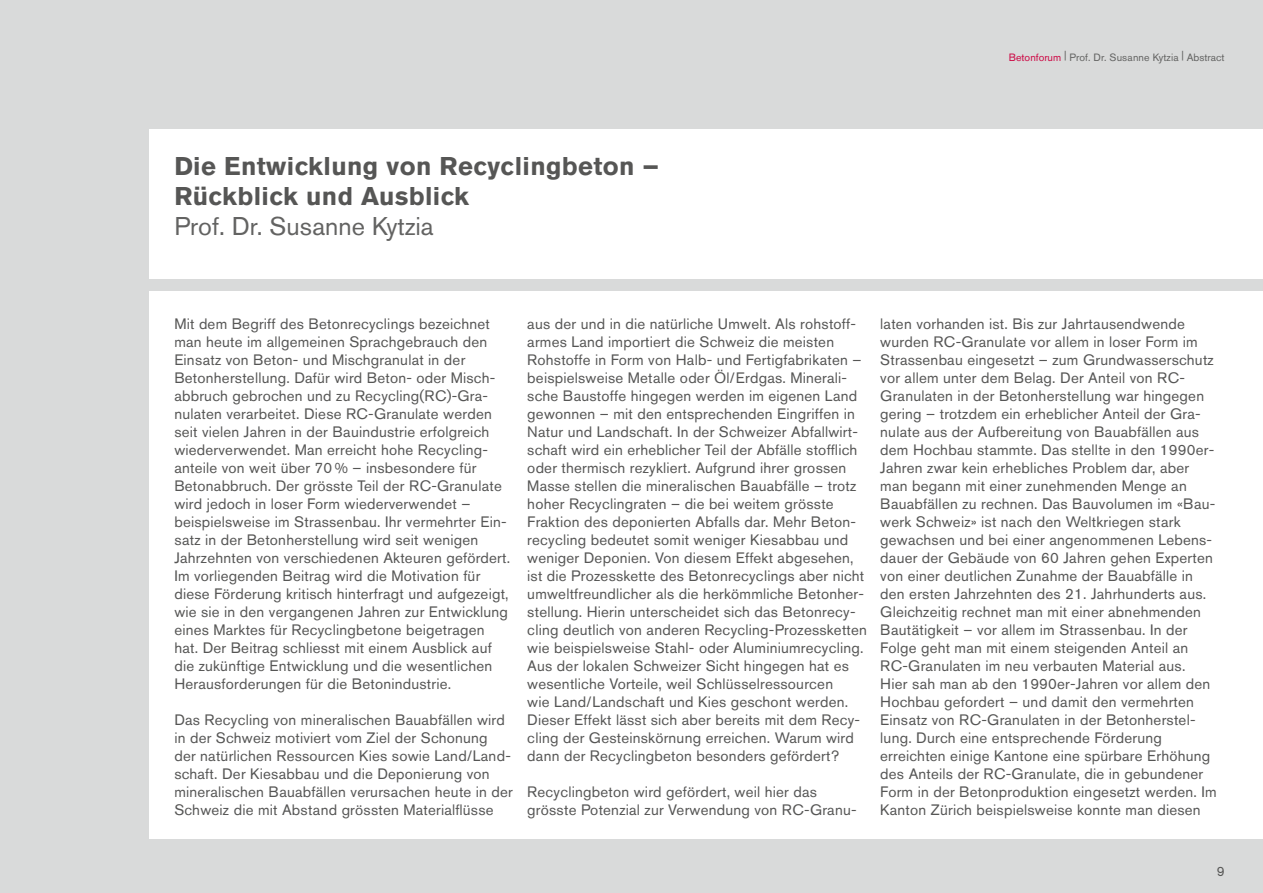
<style>
.page{position:relative;width:1263px;height:893px;background:#d9dada}
.page>*{position:absolute;margin:0;border:0;box-sizing:border-box;transform-origin:0 0}
.t1{font:700 25.5px/30px "Akzidenz Grotesk BE";letter-spacing:.015em;color:#565655}
.t2{font:25.5px "Akzidenz Grotesk BE";color:#636362}
.t3{font:15px/18px "Akzidenz Grotesk BE";letter-spacing:.015em;color:#565655}
.t4{font:13.5px "Akzidenz Grotesk BE";color:#565655}
.t5{font:10.5px "Akzidenz Grotesk BE";color:#636362}
.s1{color:#cd0643}
</style>
<div class="page">
<div style="left:149px;top:130px;width:1114px;height:149px;background:#fff"></div>
<div style="left:149px;top:291px;width:1114px;height:548px;background:#fff"></div>
<p class="t5" style="left:1009px;top:51px;width:217px"><span class="s1">Betonforum</span> | Prof. Dr. Susanne Kytzia | Abstract</p>
<h1 class="t1" style="left:174px;top:151px;width:486px">Die Entwicklung von Recyclingbeton –<br>Rückblick und Ausblick</h1>
<h1 class="t2" style="left:174px;top:211px;width:261px">Prof. Dr. Susanne Kytzia</h1>
<p class="t3" style="left:174px;top:315px;width:337px">Mit dem Begriff des Betonrecyclings bezeichnet man heute im allgemeinen Sprachgebrauch den Einsatz von Beton- und Mischgranulat in der Betonherstellung. Dafür wird Beton- oder Misch&shy;abbruch gebrochen und zu Recycling(RC)-Gra&shy;nulaten verarbeitet. Diese RC-Granulate werden seit vielen Jahren in der Bauindustrie erfolgreich wiederverwendet. Man erreicht hohe Recycling&shy;anteile von weit über 70 % – insbesondere für Betonabbruch. Der grösste Teil der RC-Granulate wird jedoch in loser Form wiederverwendet – beispielsweise im Strassenbau. Ihr vermehrter Ein&shy;satz in der Betonherstellung wird seit wenigen Jahrzehnten von verschiedenen Akteuren gefördert.<br>Im vorliegenden Beitrag wird die Motivation für diese Förderung kritisch hinterfragt und aufgezeigt, wie sie in den vergangenen Jahren zur Entwicklung eines Marktes für Recyclingbetone beigetragen hat. Der Beitrag schliesst mit einem Ausblick auf die zukünftige Entwicklung und die wesentlichen Herausforderungen für die Betonindustrie.</p>
<p class="t3" style="left:174px;top:711px;width:340px">Das Recycling von mineralischen Bauabfällen wird in der Schweiz motiviert vom Ziel der Schonung<br>der natürlichen Ressourcen Kies sowie Land/Land&shy;schaft. Der Kiesabbau und die Deponierung von mineralischen Bauabfällen verursachen heute in der Schweiz die mit Abstand grössten Materialflüsse</p>
<p class="t3" style="left:527px;top:315px;width:341px">aus der und in die natürliche Umwelt. Als rohstoff&shy;armes Land importiert die Schweiz die meisten Rohstoffe in Form von Halb- und Fertigfabrikaten – beispielsweise Metalle oder Öl/Erdgas. Minerali&shy;sche Baustoffe hingegen werden im eigenen Land gewonnen – mit den entsprechenden Eingriffen in Natur und Landschaft. In der Schweizer Abfallwirt&shy;schaft wird ein erheblicher Teil der Abfälle stofflich oder thermisch rezykliert. Aufgrund ihrer grossen Masse stellen die mineralischen Bauabfälle – trotz hoher Recyclingraten – die bei weitem grösste Fraktion des deponierten Abfalls dar. Mehr Beton&shy;recycling bedeutet somit weniger Kiesabbau und weniger Deponien. Von diesem Effekt abgesehen, ist die Prozesskette des Betonrecyclings aber nicht umweltfreundlicher als die herkömmliche Betonher&shy;stellung. Hierin unterscheidet sich das Betonrecy&shy;cling deutlich von anderen Recycling-Prozessketten wie beispielsweise Stahl- oder Aluminiumrecycling.<br>Aus der lokalen Schweizer Sicht hingegen hat es wesentliche Vorteile, weil Schlüsselressourcen<br>wie Land/Landschaft und Kies geschont werden.<br>Dieser Effekt lässt sich aber bereits mit dem Recy&shy;cling der Gesteinskörnung erreichen. Warum wird dann der Recyclingbeton besonders gefördert?</p>
<p class="t3" style="left:527px;top:783px;width:331px">Recyclingbeton wird gefördert, weil hier das grösste Potenzial zur Verwendung von RC-Granu-</p>
<p class="t3" style="left:880px;top:315px;width:338px">laten vorhanden ist. Bis zur Jahrtausendwende wurden RC-Granulate vor allem in loser Form im Strassenbau eingesetzt – zum Grundwasserschutz vor allem unter dem Belag. Der Anteil von RC-Granulaten in der Betonherstellung war hingegen gering – trotzdem ein erheblicher Anteil der Gra&shy;nulate aus der Aufbereitung von Bauabfällen aus dem Hochbau stammte. Das stellte in den 1990er-Jahren zwar kein erhebliches Problem dar, aber man begann mit einer zunehmenden Menge an Bauabfällen zu rechnen. Das Bauvolumen im «Bau&shy;werk Schweiz» ist nach den Weltkriegen stark gewachsen und bei einer angenommenen Lebens&shy;dauer der Gebäude von 60 Jahren gehen Experten von einer deutlichen Zunahme der Bauabfälle in den ersten Jahrzehnten des 21. Jahrhunderts aus.<br>Gleichzeitig rechnet man mit einer abnehmenden Bautätigkeit – vor allem im Strassenbau. In der Folge geht man mit einem steigenden Anteil an RC-Granulaten im neu verbauten Material aus.<br>Hier sah man ab den 1990er-Jahren vor allem den Hochbau gefordert – und damit den vermehrten Einsatz von RC-Granulaten in der Betonherstel&shy;lung. Durch eine entsprechende Förderung erreichten einige Kantone eine spürbare Erhöhung des Anteils der RC-Granulate, die in gebundener Form in der Betonproduktion eingesetzt werden. Im Kanton Zürich beispielsweise konnte man diesen</p>
<p class="t4" style="left:1217px;top:863px;width:9px">9</p>
</div>
